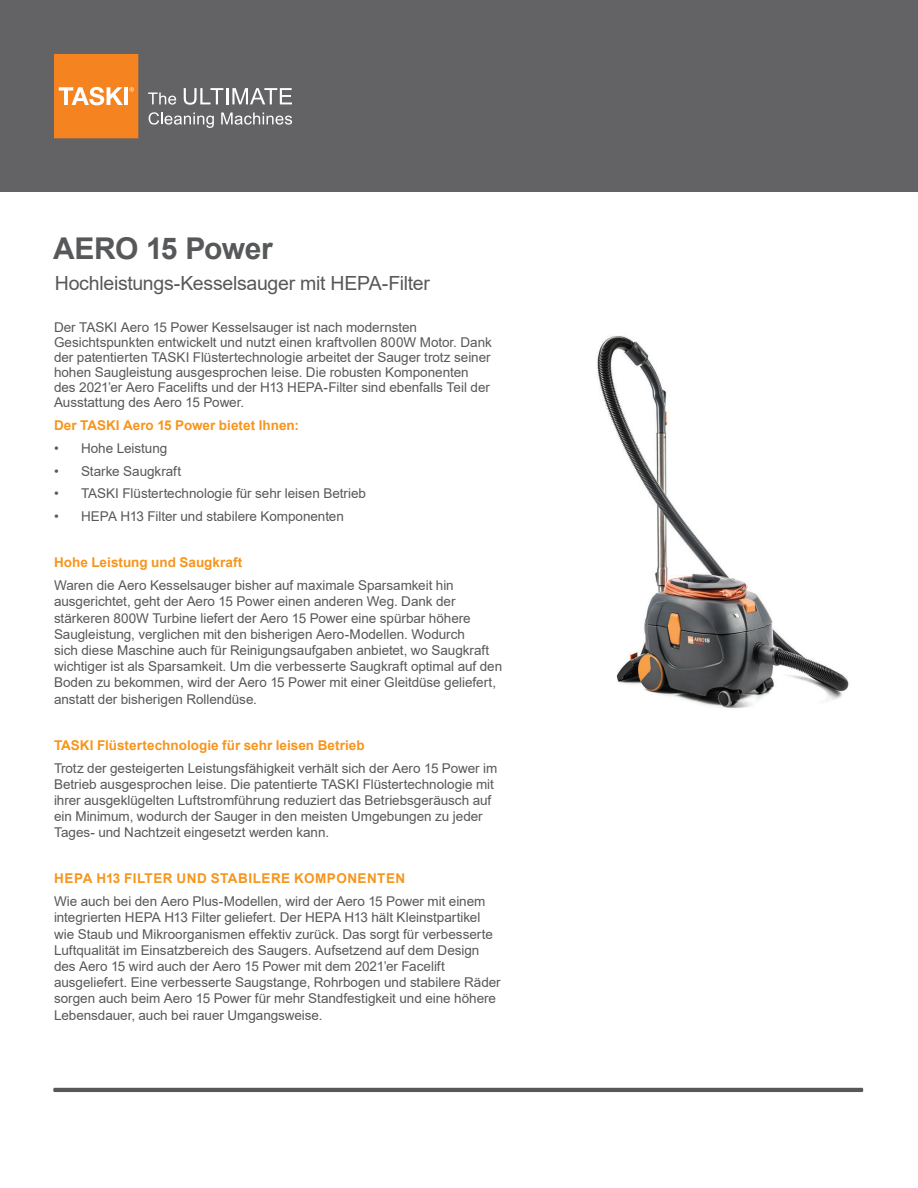
<style>
.page{position:relative;width:918px;height:1188px;background:#fff}
.page>*{position:absolute;margin:0;border:0;box-sizing:border-box;transform-origin:0 0}
.t1{font:700 30px "Arial";letter-spacing:-.02em;color:#57585a}
.t2{font:19.5px "Arial";letter-spacing:-.015em;color:#57585a}
.t3{font:13.5px/16.2px "Arial";letter-spacing:-.005em;color:#57585a}
.t4{font:700 13.5px "Arial";letter-spacing:.005em;color:#f7951d}
.t5{font:700 13.5px "Arial";letter-spacing:.035em;color:#f7951d}
</style>
<div class="page">
<div style="left:0;top:0;width:918px;height:192px;background:#636366"></div>
<svg style="left:148px;top:93px;width:28px;height:12px"></svg>
<svg style="left:184px;top:88px;width:108px;height:17px"></svg>
<svg style="left:149px;top:112px;width:65px;height:16px"></svg>
<svg style="left:221px;top:113px;width:71px;height:12px"></svg>
<svg style="left:54px;top:54px;width:84px;height:84px;background:#f58e34"></svg>
<hr style="left:53px;top:1088px;width:810px;height:4px;background:#57585a">
<img style="left:597px;top:336px;width:252px;height:372px">
<h1 class="t1" style="left:53px;top:228px;width:221px">AERO 15 Power</h1>
<h2 class="t2" style="left:55px;top:269px;width:377px">Hochleistungs-Kesselsauger mit HEPA-Filter</h2>
<p class="t3" style="left:54px;top:319px;width:439px;line-height:15px">Der TASKI Aero 15 Power Kesselsauger ist nach modernsten Gesichtspunkten entwickelt und nutzt einen kraftvollen 800W Motor. Dank der patentierten TASKI Flüstertechnologie arbeitet der Sauger trotz seiner hohen Saugleistung ausgesprochen leise. Die robusten Komponenten des 2021’er Aero Facelifts und der H13 HEPA-Filter sind ebenfalls Teil der Ausstattung des Aero 15 Power.</p>
<p class="t4" style="left:54px;top:415px;width:247px">Der TASKI Aero 15 Power bietet Ihnen:</p>
<p class="t3" style="left:54px;top:440px;width:115px">• Hohe Leistung</p>
<p class="t3" style="left:54px;top:463px;width:129px">• Starke Saugkraft</p>
<p class="t3" style="left:54px;top:486px;width:314px">• TASKI Flüstertechnologie für sehr leisen Betrieb</p>
<p class="t3" style="left:54px;top:508px;width:291px">• HEPA H13 Filter und stabilere Komponenten</p>
<p class="t4" style="left:54px;top:553px;width:190px">Hohe Leistung und Saugkraft</p>
<p class="t3" style="left:54px;top:577px;width:450px">Waren die Aero Kesselsauger bisher auf maximale Sparsamkeit hin ausgerichtet, geht der Aero 15 Power einen anderen Weg. Dank der stärkeren 800W Turbine liefert der Aero 15 Power eine spürbar höhere Saugleistung, verglichen mit den bisherigen Aero-Modellen. Wodurch<br>sich diese Maschine auch für Reinigungsaufgaben anbietet, wo Saugkraft wichtiger ist als Sparsamkeit. Um die verbesserte Saugkraft optimal auf den Boden zu bekommen, wird der Aero 15 Power mit einer Gleitdüse geliefert, anstatt der bisherigen Rollendüse.</p>
<p class="t4" style="left:54px;top:735px;width:312px">TASKI Flüstertechnologie für sehr leisen Betrieb</p>
<p class="t3" style="left:54px;top:760px;width:445px">Trotz der gesteigerten Leistungsfähigkeit verhält sich der Aero 15 Power im Betrieb ausgesprochen leise. Die patentierte TASKI Flüstertechnologie mit ihrer ausgeklügelten Luftstromführung reduziert das Betriebsgeräusch auf ein Minimum, wodurch der Sauger in den meisten Umgebungen zu jeder Tages- und Nachtzeit eingesetzt werden kann.</p>
<p class="t5" style="left:54px;top:869px;width:353px">HEPA H13 FILTER UND STABILERE KOMPONENTEN</p>
<p class="t3" style="left:54px;top:893px;width:448px">Wie auch bei den Aero Plus-Modellen, wird der Aero 15 Power mit einem integrierten HEPA H13 Filter geliefert. Der HEPA H13 hält Kleinstpartikel wie Staub und Mikroorganismen effektiv zurück. Das sorgt für verbesserte Luftqualität im Einsatzbereich des Saugers. Aufsetzend auf dem Design des Aero 15 wird auch der Aero 15 Power mit dem 2021’er Facelift ausgeliefert. Eine verbesserte Saugstange, Rohrbogen und stabilere Räder sorgen auch beim Aero 15 Power für mehr Standfestigkeit und eine höhere Lebensdauer, auch bei rauer Umgangsweise.</p>
</div>
